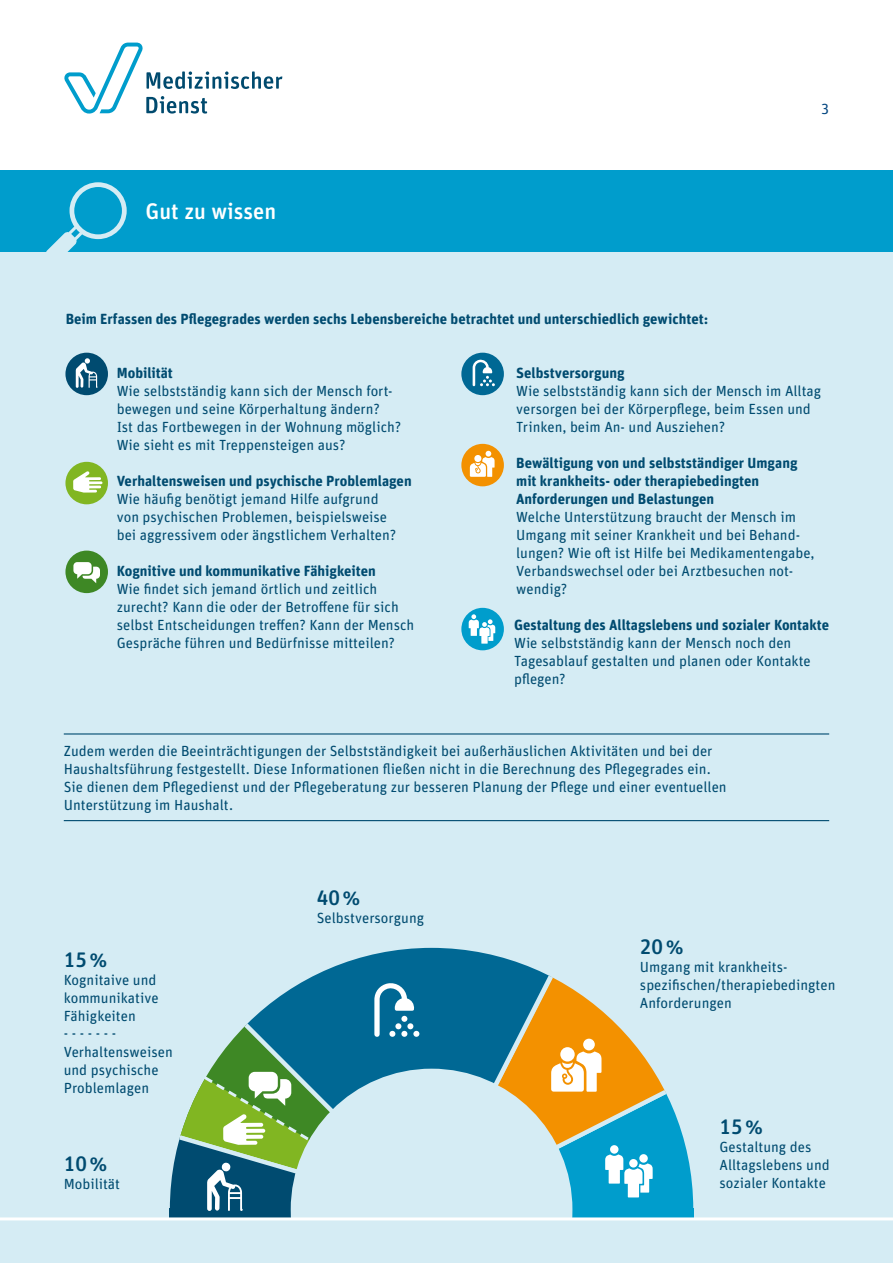
<style>
.page{position:relative;width:893px;height:1263px;background:#fff}
.page>*{position:absolute;margin:0;border:0;box-sizing:border-box;transform-origin:0 0}
.t1{font:500 22.5px "Unit Rounded Pro";color:#fff}
.Grafiktext{font:500 21px "Unit Rounded Pro";color:#004b70}
.P_blau{font:14.7px/18px "Unit Rounded Pro";color:#004b70}
.P_blau-2{font:700 14.7px/18px "Unit Rounded Pro";color:#004b70}
.Grafiktext-2{font:14.7px/18px "Unit Rounded Pro";color:#004b70}
.t2{font:14.7px "Unit Rounded OT";color:#064882}
</style>
<div class="page">
<div style="left:0;top:170px;width:893px;height:1093px;background:#d5ecf4"></div>
<div style="left:0;top:170px;width:893px;height:82px;background:#009dcc"></div>
<svg style="left:579px;top:993px;width:58px;height:54px"></svg>
<svg style="left:300px;top:948px;width:279px;height:99px"></svg>
<svg style="left:226px;top:983px;width:211px;height:64px"></svg>
<div style="left:583px;top:1039px;width:12px;height:11px;background:#fff;border-radius:50%"></div>
<svg style="left:374px;top:981px;width:45px;height:56px;background:#4e96b4"></svg>
<svg style="left:170px;top:1047px;width:523px;height:170px"></svg>
<svg style="left:64px;top:42px;width:218px;height:72px"></svg>
<div style="left:65px;top:353px;width:43px;height:42px;background:#004b70;border-radius:50%"></div>
<svg style="left:76px;top:358px;width:22px;height:30px"></svg>
<div style="left:65px;top:551px;width:43px;height:42px;background:#3e8825;border-radius:50%"></div>
<div style="left:73px;top:562px;width:19px;height:12px;background:#fff;border-radius:4px"></div>
<svg style="left:83px;top:567px;width:17px;height:16px"></svg>
<div style="left:461px;top:444px;width:43px;height:42px;background:#f39100;border-radius:50%"></div>
<svg style="left:470px;top:451px;width:25px;height:26px"></svg>
<div style="left:461px;top:608px;width:43px;height:42px;background:#009dcc;border-radius:50%"></div>
<svg style="left:469px;top:614px;width:26px;height:30px"></svg>
<div style="left:461px;top:353px;width:43px;height:42px;background:#006894;border-radius:50%"></div>
<svg style="left:473px;top:359px;width:22px;height:27px"></svg>
<div style="left:65px;top:462px;width:43px;height:42px;background:#81b622;border-radius:50%"></div>
<svg style="left:73px;top:471px;width:29px;height:22px"></svg>
<hr style="left:0;top:1217px;width:893px;height:3px;background:#fff">
<svg style="left:46px;top:182px;width:81px;height:70px"></svg>
<hr style="left:64px;top:733px;width:765px;height:1px;background:#004b70">
<hr style="left:64px;top:820px;width:765px;height:1px;background:#004b70">
<h2 class="t1" style="left:146px;top:195px;width:132px">Gut zu wissen</h2>
<p class="P_blau-2" style="left:66px;top:309px;width:644px">Beim Erfassen des Pflegegrades werden sechs Lebensbereiche betrachtet und unterschiedlich gewichtet:</p>
<p class="t2" style="left:821px;top:100px;width:10px">3</p>
<p class="P_blau-2" style="left:117px;top:363px;width:58px">Mobilität</p>
<p class="P_blau" style="left:117px;top:381px;width:286px">Wie selbstständig kann sich der Mensch fort&shy;bewegen und seine Körperhaltung ändern?<br>Ist das Fortbewegen in der Wohnung möglich?<br>Wie sieht es mit Treppensteigen aus?</p>
<p class="P_blau-2" style="left:117px;top:471px;width:296px">Verhaltensweisen und psychische Problemlagen</p>
<p class="P_blau" style="left:117px;top:489px;width:281px">Wie häufig benötigt jemand Hilfe aufgrund von psychischen Problemen, beispielsweise bei aggressivem oder ängstlichem Verhalten?</p>
<p class="P_blau-2" style="left:117px;top:561px;width:261px">Kognitive und kommunikative Fähigkeiten</p>
<p class="P_blau" style="left:117px;top:579px;width:299px">Wie findet sich jemand örtlich und zeitlich zurecht? Kann die oder der Betroffene für sich selbst Entscheidungen treffen? Kann der Mensch Gespräche führen und Bedürfnisse mitteilen?</p>
<p class="P_blau-2" style="left:516px;top:363px;width:110px">Selbstversorgung</p>
<p class="P_blau" style="left:516px;top:381px;width:307px">Wie selbstständig kann sich der Mensch im Alltag versorgen bei der Körperpflege, beim Essen und<br>Trinken, beim An- und Ausziehen?</p>
<p class="P_blau-2" style="left:516px;top:453px;width:283px">Bewältigung von und selbstständiger Umgang mit krankheits- oder therapiebedingten<br>Anforderungen und Belastungen</p>
<p class="P_blau" style="left:516px;top:507px;width:300px">Welche Unterstützung braucht der Mensch im Umgang mit seiner Krankheit und bei Behand&shy;lungen? Wie oft ist Hilfe bei Medikamentengabe, Verbandswechsel oder bei Arztbesuchen not&shy;wendig?</p>
<p class="P_blau-2" style="left:514px;top:615px;width:317px">Gestaltung des Alltagslebens und sozialer Kontakte</p>
<p class="P_blau" style="left:514px;top:633px;width:298px">Wie selbstständig kann der Mensch noch den<br>Tagesablauf gestalten und planen oder Kontakte pflegen?</p>
<p class="P_blau" style="left:64px;top:741px;width:664px">Zudem werden die Beeinträchtigungen der Selbstständigkeit bei außerhäuslichen Aktivitäten und bei der Haushaltsführung festgestellt. Diese Informationen fließen nicht in die Berechnung des Pflegegrades ein.<br>Sie dienen dem Pflegedienst und der Pflegeberatung zur besseren Planung der Pflege und einer eventuellen Unterstützung im Haushalt.</p>
<p class="Grafiktext" style="left:64px;top:945px;width:45px">15%</p>
<p class="Grafiktext-2" style="left:64px;top:970px;width:96px">Kognitaive und kommunikative<br>Fähigkeiten</p>
<p class="Grafiktext-2" style="left:64px;top:1023px;width:54px">- - - - - - -</p>
<p class="Grafiktext-2" style="left:64px;top:1042px;width:110px">Verhaltensweisen und psychische<br>Problemlagen</p>
<p class="Grafiktext" style="left:64px;top:1148px;width:45px">10%</p>
<p class="Grafiktext-2" style="left:64px;top:1174px;width:58px">Mobilität</p>
<p class="Grafiktext" style="left:317px;top:883px;width:45px">40%</p>
<p class="Grafiktext-2" style="left:317px;top:908px;width:109px">Selbstversorgung</p>
<p class="Grafiktext" style="left:640px;top:932px;width:45px">20%</p>
<p class="Grafiktext-2" style="left:640px;top:957px;width:197px">Umgang mit krankheits&shy;spezifischen/therapiebedingten<br>Anforderungen</p>
<p class="Grafiktext" style="left:719px;top:1112px;width:45px">15%</p>
<p class="Grafiktext-2" style="left:719px;top:1137px;width:112px">Gestaltung des<br>Alltagslebens und sozialer Kontakte</p>
</div>
